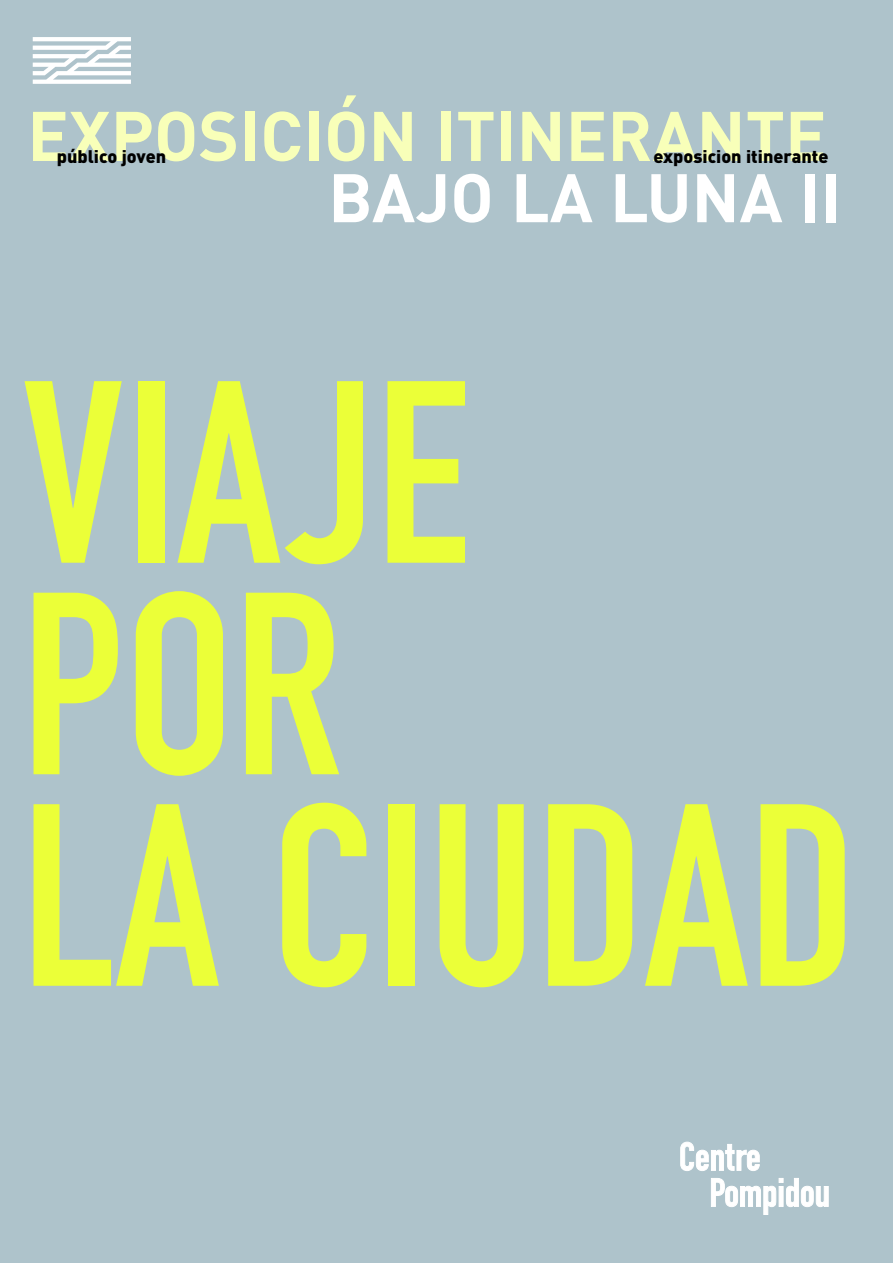
<style>
.page{position:relative;width:893px;height:1263px;background:#aec3cb}
.page>*{position:absolute;margin:0;border:0;box-sizing:border-box;transform-origin:0 0}
.t1{font:255px/211.5px "DIN Engschrift Std";color:#ebff38}
.t2{font:700 69px "DINOT";color:#f8ffb9}
.t3{font:700 67.5px "DINOT";color:#fff}
.t4{font:900 18px "DINOT";color:#000}
</style>
<div class="page">
<svg style="left:680px;top:1142px;width:80px;height:29px"></svg>
<svg style="left:711px;top:1178px;width:117px;height:37px"></svg>
<svg style="left:33px;top:37px;width:98px;height:47px"></svg>
<h2 class="t2" style="left:27px;top:112px;width:801px">EXPOSICIÓN ITINERANTE</h2>
<h3 class="t3" style="left:328px;top:174px;width:514px">BAJO LA LUNA II</h3>
<p class="t4" style="left:57px;top:151px;width:111px">público joven</p>
<p class="t4" style="left:654px;top:150px;width:176px">exposicion itinerante</p>
<h1 class="t1" style="left:21px;top:392px;width:837px">VIAJE<br>POR<br>LA CIUDAD</h1>
</div>
